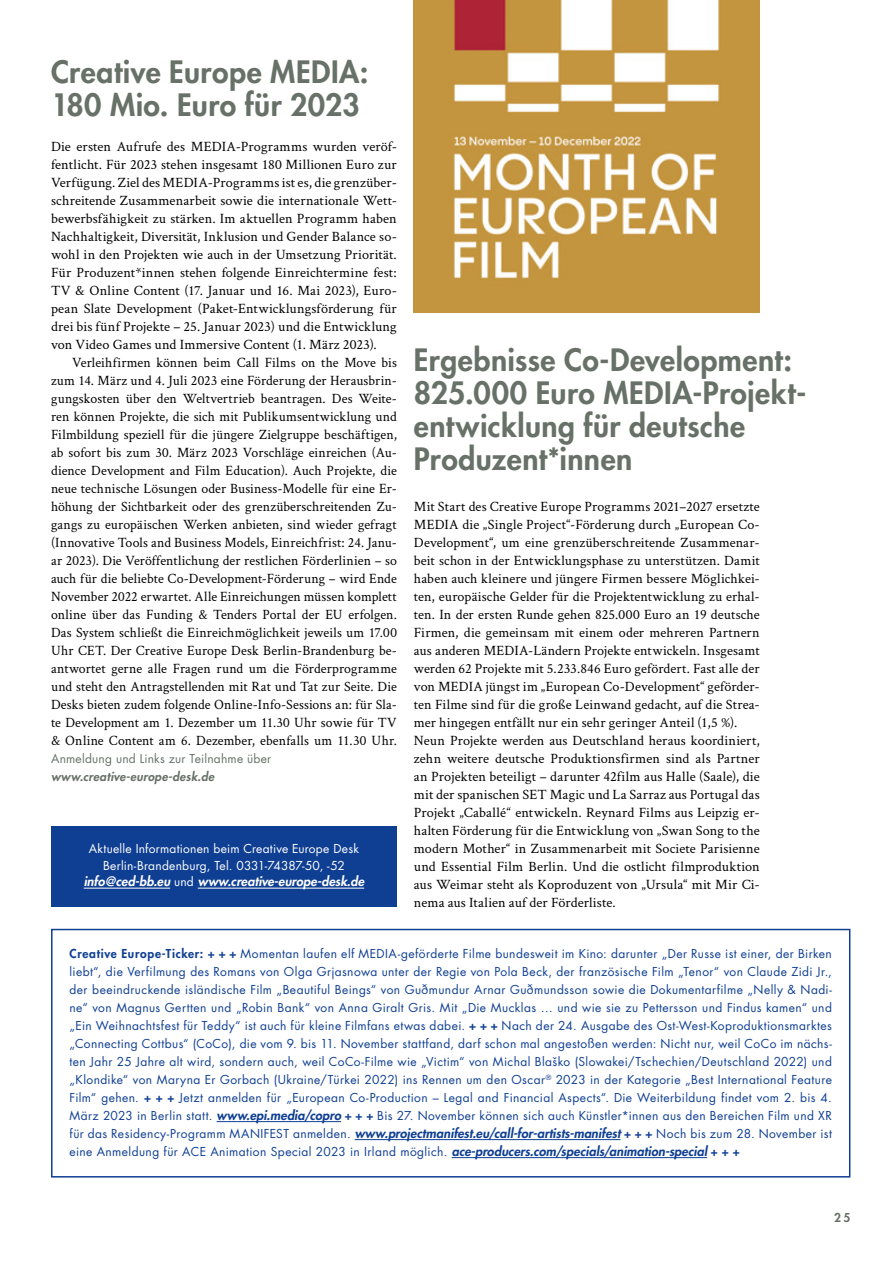
<style>
.page{position:relative;width:893px;height:1263px;background:#fff}
.page>*{position:absolute;margin:0;border:0;box-sizing:border-box;transform-origin:0 0}
.Text_Head_2_Zeilen{font:800 30px/33px "Futura Std";letter-spacing:.015em;color:#677168}
.Text{font:14.25px/18px "Crimson Text";letter-spacing:.005em;color:#000;text-align:justify}
.Text_mit_Einzug{font:14.25px/18px "Crimson Text";letter-spacing:.015em;color:#000;text-align:justify}
.Text_Infos{font:italic 800 12.75px "Futura Std";letter-spacing:.005em;color:#fff}
.MEDIA_Ticker{font:12px/18px "Futura Std";letter-spacing:.03em;color:#0f3f93;text-align:justify}
.Text_Infos-2{font:12px/16.5px "Futura Std";letter-spacing:.02em;color:#fff;text-align:center}
.Text_Infos-3{font:12px/18px "Futura Std";letter-spacing:.015em;color:#677168}
.t1{font:800 12px "Futura Std";color:#677168}
.s1{font-weight:800;font-style:italic}
.s2{font-weight:400;font-style:normal;font-size:12px}
.s3{font-weight:800}
.s4{font-weight:800;font-style:italic;font-size:12.75px}
</style>
<div class="page">
<div style="left:51px;top:826px;width:346px;height:81px;background:#0f3f93"></div>
<hr style="left:84px;top:888px;width:86px;height:1px;background:#fff">
<hr style="left:198px;top:888px;width:166px;height:1px;background:#fff">
<hr style="left:217px;top:1121px;width:124px;height:1px;background:#0f3f93">
<hr style="left:355px;top:1139px;width:265px;height:1px;background:#0f3f93">
<hr style="left:452px;top:1157px;width:255px;height:1px;background:#0f3f93">
<div style="left:51px;top:929px;width:799px;height:248px;border:2px solid #0f3f93"></div>
<img style="left:414px;top:0;width:346px;height:313px">
<p class="Text_Head_2_Zeilen" style="left:51px;top:55px;width:319px">Creative Europe MEDIA:<br>180 Mio. Euro für 2023</p>
<p class="Text" style="left:51px;top:136px;width:347px">Die ersten Aufrufe des MEDIA-Programms wurden veröf&shy;fentlicht. Für 2023 stehen insgesamt 180 Millionen Euro zur Verfügung. Ziel des MEDIA-Programms ist es, die grenzüber&shy;schreitende Zusammenarbeit sowie die internationale Wett&shy;bewerbsfähigkeit zu stärken. Im aktuellen Programm haben Nachhaltigkeit, Diversität, Inklusion und Gender Balance so&shy;wohl in den Projekten wie auch in der Umsetzung Priorität.<br>Für Produzent*innen stehen folgende Einreichtermine fest:<br>TV &amp; Online Content (17. Januar und 16. Mai 2023), Euro&shy;pean Slate Development (Paket-Entwicklungsförderung für drei bis fünf Projekte – 25. Januar 2023) und die Entwicklung von Video Games und Immersive Content (1. März 2023).</p>
<p class="Text_mit_Einzug" style="left:51px;top:352px;width:347px;text-indent:21px">Verleihfirmen können beim Call Films on the Move bis zum 14. März und 4. Juli 2023 eine Förderung der Herausbrin&shy;gungskosten über den Weltvertrieb beantragen. Des Weite&shy;ren können Projekte, die sich mit Publikumsentwicklung und Filmbildung speziell für die jüngere Zielgruppe beschäftigen, ab sofort bis zum 30. März 2023 Vorschläge einreichen (Au&shy;dience Development and Film Education). Auch Projekte, die neue technische Lösungen oder Business-Modelle für eine Er&shy;höhung der Sichtbarkeit oder des grenzüberschreitenden Zu&shy;gangs zu europäischen Werken anbieten, sind wieder gefragt (Innovative Tools and Business Models, Einreichfrist: 24. Janu&shy;ar 2023). Die Veröffentlichung der restlichen Förderlinien – so auch für die beliebte Co-Development-Förderung – wird Ende November 2022 erwartet. Alle Einreichungen müssen komplett online über das Funding &amp; Tenders Portal der EU erfolgen.<br>Das System schließt die Einreichmöglichkeit jeweils um 17.00<br>Uhr CET. Der Creative Europe Desk Berlin-Brandenburg be&shy;antwortet gerne alle Fragen rund um die Förderprogramme und steht den Antragstellenden mit Rat und Tat zur Seite. Die Desks bieten zudem folgende Online-Info-Sessions an: für Sla&shy;te Development am 1. Dezember um 11.30 Uhr sowie für TV &amp; Online Content am 6. Dezember, ebenfalls um 11.30 Uhr.</p>
<p class="Text_Infos-3" style="left:51px;top:749px;width:222px">Anmeldung und Links zur Teilnahme über <span class="s1">www.creative-europe-desk.de</span></p>
<p class="Text_Infos-2" style="left:89px;top:841px;width:272px">Aktuelle Informationen beim Creative Europe Desk<br>Berlin-Brandenburg, Tel. 0331-74387-50, -52</p>
<p class="Text_Infos" style="left:84px;top:873px;width:282px">info@ced-bb.eu <span class="s2">und</span> www.creative-europe-desk.de</p>
<p class="Text_Head_2_Zeilen" style="left:414px;top:343px;width:391px">Ergebnisse Co-Development:<br>825.000 Euro MEDIA-Projekt&shy;entwicklung für deutsche<br>Produzent*innen</p>
<p class="Text" style="left:414px;top:496px;width:347px">Mit Start des Creative Europe Programms 2021–2027 ersetzte MEDIA die „Single Project“-Förderung durch „European Co-Development“, um eine grenzüberschreitende Zusammenar&shy;beit schon in der Entwicklungsphase zu unterstützen. Damit haben auch kleinere und jüngere Firmen bessere Möglichkei&shy;ten, europäische Gelder für die Projektentwicklung zu erhal&shy;ten. In der ersten Runde gehen 825.000 Euro an 19 deutsche Firmen, die gemeinsam mit einem oder mehreren Partnern aus anderen MEDIA-Ländern Projekte entwickeln. Insgesamt werden 62 Projekte mit 5.233.846 Euro gefördert. Fast alle der von MEDIA jüngst im „European Co-Development“ geförder&shy;ten Filme sind für die große Leinwand gedacht, auf die Strea&shy;mer hingegen entfällt nur ein sehr geringer Anteil (1,5 %).</p>
<p class="Text" style="left:414px;top:730px;width:347px">Neun Projekte werden aus Deutschland heraus koordiniert, zehn weitere deutsche Produktionsfirmen sind als Partner an Projekten beteiligt – darunter 42film aus Halle (Saale), die mit der spanischen SET Magic und La Sarraz aus Portugal das Projekt „Caballé“ entwickeln. Reynard Films aus Leipzig er&shy;halten Förderung für die Entwicklung von „Swan Song to the modern Mother“ in Zusammenarbeit mit Societe Parisienne und Essential Film Berlin. Und die ostlicht filmproduktion aus Weimar steht als Koproduzent von „Ursula“ mit Mir Ci&shy;nema aus Italien auf der Förderliste.</p>
<p class="MEDIA_Ticker" style="left:70px;top:944px;width:764px"><span class="s3">Creative Europe-Ticker: + + +</span> Momentan laufen elf MEDIA-geförderte Filme bundesweit im Kino: darunter „Der Russe ist einer, der Birken liebt“, die Verfilmung des Romans von Olga Grjasnowa unter der Regie von Pola Beck, der französische Film „Tenor“ von Claude Zidi Jr., der beeindruckende isländische Film „Beautiful Beings“ von Guðmundur Arnar Guðmundsson sowie die Dokumentarfilme „Nelly &amp; Nadi&shy;ne“ von Magnus Gertten und „Robin Bank“ von Anna Giralt Gris. Mit „Die Mucklas … und wie sie zu Pettersson und Findus kamen“ und „Ein Weihnachtsfest für Teddy“ ist auch für kleine Filmfans etwas dabei. <span class="s3">+ + +</span> Nach der 24. Ausgabe des Ost-West-Koproduktionsmarktes „Connecting Cottbus“ (CoCo), die vom 9. bis 11. November stattfand, darf schon mal angestoßen werden: Nicht nur, weil CoCo im nächs&shy;ten Jahr 25 Jahre alt wird, sondern auch, weil CoCo-Filme wie „Victim“ von Michal Blaško (Slowakei/Tschechien/Deutschland 2022) und „Klondike“ von Maryna Er Gorbach (Ukraine/Türkei 2022) ins Rennen um den Oscar<sup>®</sup> 2023 in der Kategorie „Best International Feature Film“ gehen. <span class="s3">+ + +</span> Jetzt anmelden für „European Co-Production – Legal and Financial Aspects“. Die Weiterbildung findet vom 2. bis 4.<br>März 2023 in Berlin statt. <span class="s4">www.epi.media/copro</span> <span class="s3">+ + +</span> Bis 27. November können sich auch Künstler*innen aus den Bereichen Film und XR für das Residency-Programm MANIFEST anmelden. <span class="s4">www.projectmanifest.eu/call-for-artists-manifest</span> <span class="s3">+ + +</span> Noch bis zum 28. November ist eine Anmeldung für ACE Animation Special 2023 in Irland möglich. <span class="s4">ace-producers.com/specials/animation-special</span> <span class="s3">+ + +</span></p>
<p class="t1" style="left:834px;top:1210px;width:18px">25</p>
</div>
